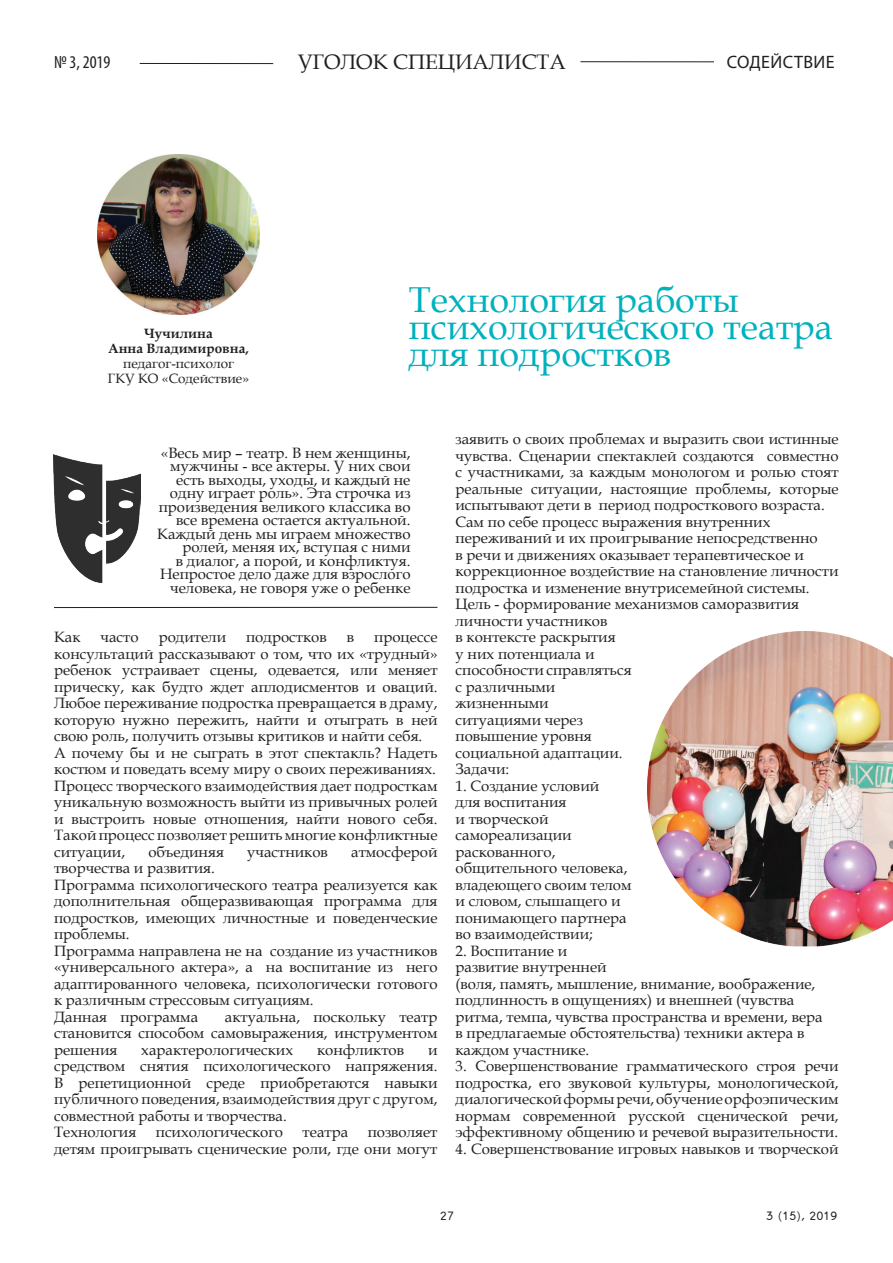
<style>
.page{position:relative;width:893px;height:1263px;background:#fff}
.page>*{position:absolute;margin:0;border:0;box-sizing:border-box;transform-origin:0 0}
.t1{font:36px/27px "Book Antiqua";color:#00b1be}
.t2{font:21px "Book Antiqua";color:#231f20}
.t3{font:18px "Myriad Pro";letter-spacing:.02em;color:#231f20}
.t4{font:condensed 18px "Myriad Pro";color:#231f20}
.t5{font:15px/16.5px "Book Antiqua";color:#231f20}
.t6{font:15px "Miriam";color:#231f20}
.t7{font:13.5px/15px "Book Antiqua";color:#231f20;text-align:center}
.t8{font:700 13.5px/15px "Book Antiqua";color:#231f20;text-align:center}
</style>
<div class="page">
<hr style="left:580px;top:61px;width:134px;height:1px;background:#231f20">
<hr style="left:140px;top:63px;width:133px;height:1px;background:#231f20">
<img style="left:647px;top:631px;width:245px;height:315px">
<img style="left:98px;top:155px;width:162px;height:160px">
<hr style="left:54px;top:607px;width:383px;height:1px;background:#231f20">
<img style="left:54px;top:454px;width:86px;height:129px">
<p class="t4" style="left:54px;top:51px;width:58px">№ 3, 2019</p>
<h2 class="t2" style="left:298px;top:48px;width:16px">УГОЛО</h2>
<h2 class="t2" style="left:373px;top:48px;width:70px">К СПЕЦИАЛИСТА</h2>
<p class="t3" style="left:727px;top:51px;width:109px">содействие</p>
<p class="t8" style="left:108px;top:326px;width:142px">Чучилина<br>Анна Владимировна,</p>
<p class="t7" style="left:108px;top:356px;width:143px">педагог-психолог<br>ГКУ КО «Содействие»</p>
<h1 class="t1" style="left:409px;top:285px;width:426px">Технология работы психологического театра для подростков</h1>
<p class="t5" style="left:157px;top:445px;width:255px;line-height:13.5px;text-align:right">«Весь мир – театр. В нем женщины, мужчины - все актеры. У них свои есть выходы, уходы, и каждый не одну играет роль». Эта строчка из произведения великого классика во все времена остается актуальной.<br>Каждый день мы играем множество ролей, меняя их, вступая с ними<br>в диалог, а порой, и конфликтуя.<br>Непростое дело даже для взрослого человека, не говоря уже о ребенке</p>
<p class="t5" style="left:54px;top:628px;width:28px">Как</p>
<p class="t5" style="left:101px;top:628px;width:40px">часто</p>
<p class="t5" style="left:159px;top:628px;width:69px">родители</p>
<p class="t5" style="left:246px;top:628px;width:82px">подростков</p>
<p class="t5" style="left:347px;top:628px;width:9px">в</p>
<p class="t5" style="left:54px;top:628px;width:385px;text-indent:320px">процессе консультаций рассказывают о том, что их «трудный» ребенок устраивает сцены, одевается, или меняет прическу, как будто ждет аплодисментов и оваций.<br>Любое переживание подростка превращается в драму, которую нужно пережить, найти и отыграть в ней свою роль, получить отзывы критиков и найти себя.<br>А почему бы и не сыграть в этот спектакль? Надеть костюм и поведать всему миру о своих переживаниях.<br>Процесс творческого взаимодействия дает подросткам уникальную возможность выйти из привычных ролей и выстроить новые отношения, найти нового себя.<br>Такой процесс позволяет решить многие конфликтные ситуации,</p>
<p class="t5" style="left:148px;top:843px;width:77px">объединяя</p>
<p class="t5" style="left:247px;top:843px;width:82px">участников</p>
<p class="t5" style="left:351px;top:843px;width:88px">атмосферой</p>
<p class="t5" style="left:54px;top:859px;width:385px">творчества и развития.<br>Программа психологического театра реализуется как дополнительная общеразвивающая программа для подростков, имеющих личностные и поведенческие проблемы.<br>Программа направлена не на создание из участников «универсального актера», а на воспитание из него адаптированного человека, психологически готового к различным стрессовым ситуациям.<br>Данная программа</p>
<p class="t5" style="left:54px;top:1008px;width:385px;text-align:justify;text-indent:171px">актуальна, поскольку театр становится способом самовыражения, инструментом решения</p>
<p class="t5" style="left:141px;top:1041px;width:153px">характерологических</p>
<p class="t5" style="left:317px;top:1041px;width:89px">конфликтов</p>
<p class="t5" style="left:54px;top:1041px;width:385px;text-indent:374px">и средством снятия психологического напряжения.<br>В репетиционной среде приобретаются навыки публичного поведения, взаимодействия друг с другом, совместной работы и творчества.<br>Технология</p>
<p class="t5" style="left:54px;top:1123px;width:385px;text-align:right">позволяет<br>детям проигрывать сценические роли, где они могут</p>
<p class="t5" style="left:156px;top:1123px;width:129px">психологического</p>
<p class="t5" style="left:303px;top:1123px;width:47px">театра</p>
<p class="t5" style="left:455px;top:430px;width:385px">заявить о своих проблемах и выразить свои истинные чувства. Сценарии спектаклей создаются совместно с участниками, за каждым монологом и ролью стоят реальные ситуации, настоящие проблемы, которые испытывают дети в период подросткового возраста.<br>Сам по себе процесс выражения внутренних переживаний и их проигрывание непосредственно<br>в речи и движениях оказывает терапевтическое и коррекционное воздействие на становление личности подростка и изменение внутрисемейной системы.<br>Цель - формирование механизмов саморазвития личности участников<br>в контексте раскрытия<br>у них потенциала и<br>способности справляться<br>с различными<br>жизненными<br>ситуациями через<br>повышение уровня<br>социальной адаптации.<br>Задачи:</p>
<p class="t5" style="left:455px;top:777px;width:178px">1. Создание условий<br>для воспитания<br>и творческой самореализации раскованного, общительного человека, владеющего своим телом и словом, слышащего и понимающего партнера во взаимодействии;</p>
<p class="t5" style="left:455px;top:942px;width:369px">2. Воспитание и<br>развитие внутренней<br>(воля, память, мышление, внимание, воображение, подлинность в ощущениях) и внешней (чувства ритма, темпа, чувства пространства и времени, вера в предлагаемые обстоятельства) техники актера в каждом участнике.</p>
<p class="t5" style="left:455px;top:1057px;width:385px;text-align:justify">3. Совершенствование грамматического строя речи подростка, его звуковой культуры, монологической, диалогической формы речи, обучение орфоэпическим нормам современной русской сценической речи, эффективному общению и речевой выразительности.</p>
<p class="t5" style="left:455px;top:1140px;width:385px">4. Совершенствование игровых навыков и творческой</p>
<p class="t6" style="left:440px;top:1209px;width:16px">27</p>
<p class="t6" style="left:766px;top:1209px;width:73px">3 (15), 2019</p>
</div>
